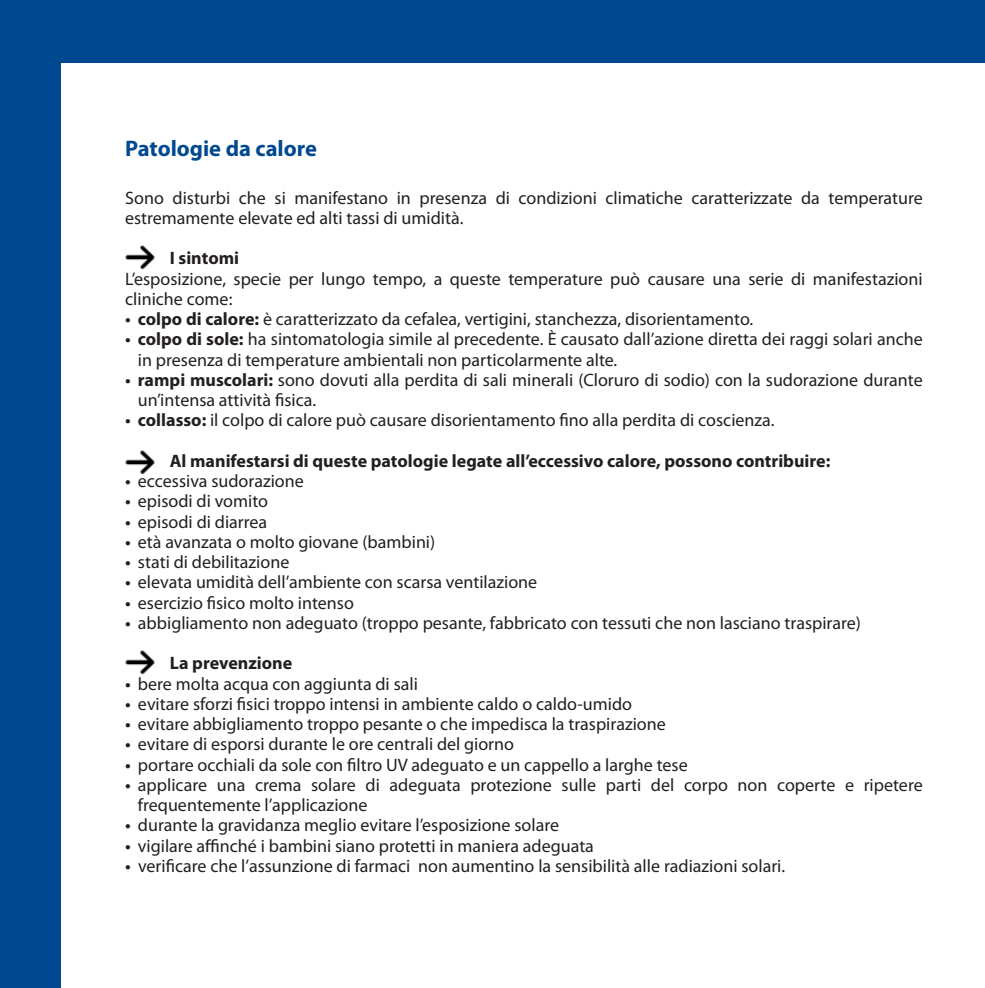
<style>
.page{position:relative;width:985px;height:988px;background:#fff}
.page>*{position:absolute;margin:0;border:0;box-sizing:border-box;transform-origin:0 0}
.t1{font:700 22.5px "Myriad Pro";color:#004990}
.t2{font:18px/20.2px "Myriad Pro";color:#231f20}
.t3{font:700 18px "Myriad Pro";color:#231f20}
.s1{font-weight:600;font-style:italic}
.s2{font-weight:700}
</style>
<div class="page">
<div style="left:0;top:0;width:985px;height:63px;background:#004990"></div>
<div style="left:0;top:0;width:61px;height:988px;background:#004990"></div>
<img style="left:125px;top:450px;width:30px;height:25px">
<img style="left:125px;top:245px;width:30px;height:25px">
<img style="left:125px;top:650px;width:30px;height:25px">
<p class="t1" style="left:125px;top:140px;width:193px">Patologie da calore</p>
<p class="t2" style="left:125px;top:189px;width:799px">Sono disturbi che si manifestano in presenza di condizioni climatiche caratterizzate da temperature estremamente elevate ed alti tassi di umidità.</p>
<p class="t3" style="left:170px;top:252px;width:71px">I sintomi</p>
<p class="t2" style="left:125px;top:270px;width:799px">L’esposizione, specie per lungo tempo, a queste temperature può causare una serie di manifestazioni cliniche come:</p>
<p class="t2" style="left:125px;top:311px;width:629px"><span class="s1">•</span> <span class="s2">colpo di calore:</span> è caratterizzato da cefalea, vertigini, stanchezza, disorientamento.</p>
<p class="t2" style="left:138px;top:331px;width:786px;text-indent:-13px"><span class="s1">•</span> <span class="s2">colpo di sole:</span> ha sintomatologia simile al precedente. È causato dall’azione diretta dei raggi solari anche in presenza di temperature ambientali non particolarmente alte.</p>
<p class="t2" style="left:138px;top:372px;width:786px;text-indent:-13px"><span class="s1">•</span> <span class="s2">rampi muscolari:</span> sono dovuti alla perdita di sali minerali (Cloruro di sodio) con la sudorazione durante un’intensa attività fisica.</p>
<p class="t2" style="left:125px;top:412px;width:651px"><span class="s1">•</span> <span class="s2">collasso:</span> il colpo di calore può causare disorientamento fino alla perdita di coscienza.</p>
<p class="t3" style="left:170px;top:454px;width:662px">Al manifestarsi di queste patologie legate all’eccessivo calore, possono contribuire:</p>
<p class="t2" style="left:125px;top:473px;width:180px"><span class="s1">•</span> eccessiva sudorazione</p>
<p class="t2" style="left:125px;top:493px;width:144px"><span class="s1">•</span> episodi di vomito</p>
<p class="t2" style="left:125px;top:513px;width:144px"><span class="s1">•</span> episodi di diarrea</p>
<p class="t2" style="left:125px;top:534px;width:311px"><span class="s1">•</span> età avanzata o molto giovane (bambini)</p>
<p class="t2" style="left:125px;top:554px;width:166px"><span class="s1">•</span> stati di debilitazione</p>
<p class="t2" style="left:125px;top:574px;width:413px"><span class="s1">•</span> elevata umidità dell’ambiente con scarsa ventilazione</p>
<p class="t2" style="left:125px;top:594px;width:230px"><span class="s1">•</span> esercizio fisico molto intenso</p>
<p class="t2" style="left:125px;top:615px;width:737px"><span class="s1">•</span> abbigliamento non adeguato (troppo pesante, fabbricato con tessuti che non lasciano traspirare)</p>
<p class="t3" style="left:170px;top:657px;width:124px">La prevenzione</p>
<p class="t2" style="left:125px;top:675px;width:294px"><span class="s1">•</span> bere molta acqua con aggiunta di sali</p>
<p class="t2" style="left:125px;top:696px;width:508px"><span class="s1">•</span> evitare sforzi fisici troppo intensi in ambiente caldo o caldo-umido</p>
<p class="t2" style="left:125px;top:716px;width:542px"><span class="s1">•</span> evitare abbigliamento troppo pesante o che impedisca la traspirazione</p>
<p class="t2" style="left:125px;top:736px;width:390px"><span class="s1">•</span> evitare di esporsi durante le ore centrali del giorno</p>
<p class="t2" style="left:125px;top:756px;width:564px"><span class="s1">•</span> portare occhiali da sole con filtro UV adeguato e un cappello a larghe tese</p>
<p class="t2" style="left:138px;top:777px;width:786px;text-indent:-13px"><span class="s1">•</span> applicare una crema solare di adeguata protezione sulle parti del corpo non coperte e ripetere frequentemente l’applicazione</p>
<p class="t2" style="left:125px;top:817px;width:435px"><span class="s1">•</span> durante la gravidanza meglio evitare l’esposizione solare</p>
<p class="t2" style="left:125px;top:837px;width:470px"><span class="s1">•</span> vigilare affinché i bambini siano protetti in maniera adeguata</p>
<p class="t2" style="left:125px;top:858px;width:661px"><span class="s1">•</span> verificare che l’assunzione di farmaci non aumentino la sensibilità alle radiazioni solari.</p>
</div>
